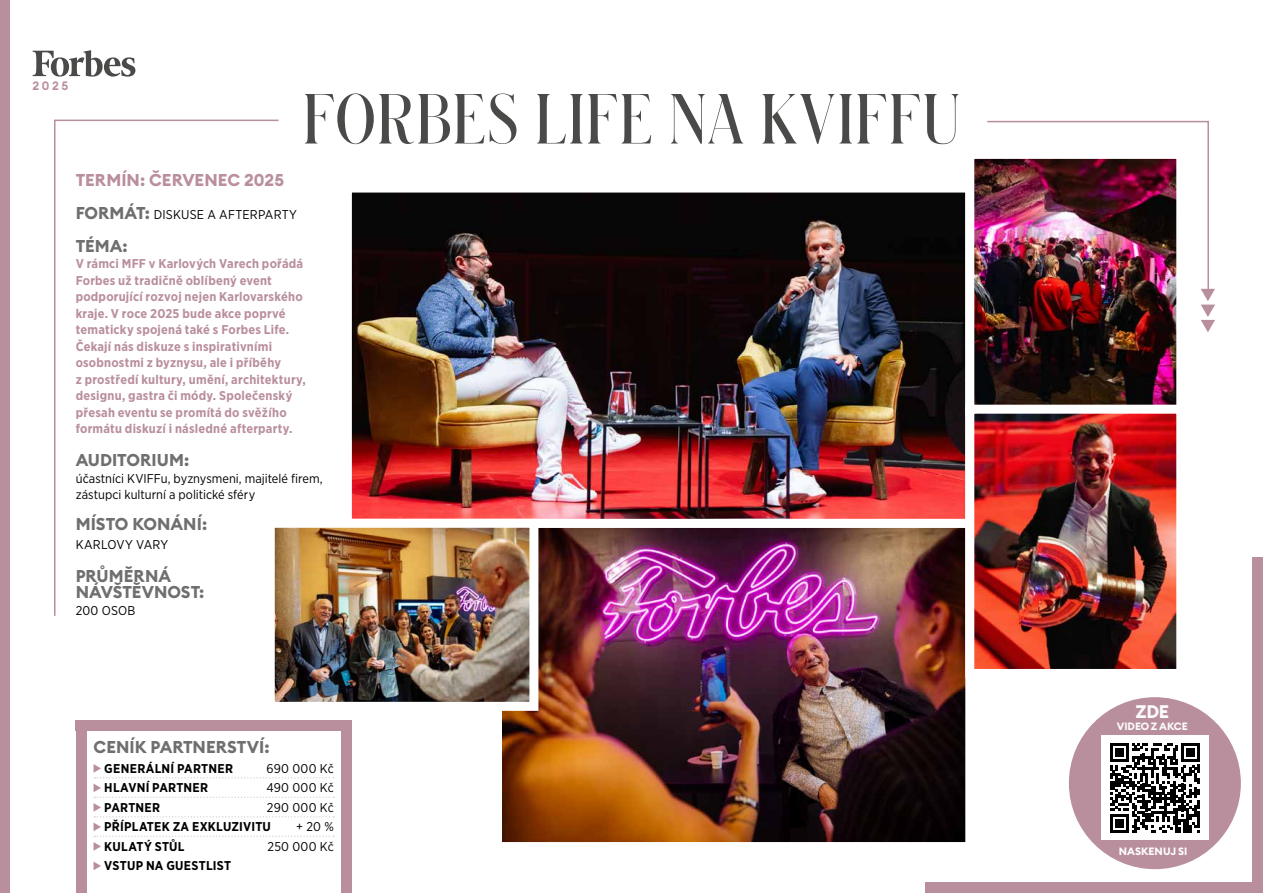
<style>
.page{position:relative;width:1263px;height:893px;background:#fff}
.page>*{position:absolute;margin:0;border:0;box-sizing:border-box;transform-origin:0 0}
.t1{font:600 66px "Schnyder Cond L";letter-spacing:.045em;color:#4a4a49}
.t2{font:700 18px "Euclid Circular B";color:#fbfbfb}
.t3{font:700 16.95px/16.5px "Euclid Circular B";color:#706f6f}
.t4{font:700 16.95px "Euclid Circular B";letter-spacing:.005em;color:#b98e9d}
.t5{font:700 12.75px/16.5px "Gotham Narrow";letter-spacing:.015em;color:#b98e9d}
.t6{font:12.75px/16.5px "Gotham Narrow";letter-spacing:.005em;color:#000}
.t7{font:700 12.75px "Gotham Narrow";letter-spacing:.02em;color:#000}
.t8{font:600 12px "Euclid Circular B";color:#b98e9d}
.t9{font:700 10.5px "Euclid Circular B";letter-spacing:-.01em;color:#fbfbfb}
.t10{font:700 10.5px "Euclid Circular B";color:#fff}
.s1{font-family:"Euclid Circular B";font-weight:700;font-size:16.95px;color:#706f6f}
</style>
<div class="page">
<svg style="left:33px;top:50px;width:102px;height:27px"></svg>
<div style="left:1068px;top:696px;width:173px;height:174px;background:#b98e9d;border-radius:50%"></div>
<div style="left:1101px;top:736px;width:107px;height:104px;background:#fff"></div>
<div style="left:0;top:0;width:9px;height:893px;background:#b98e9d"></div>
<div style="left:1252px;top:557px;width:11px;height:336px;background:#b98e9d"></div>
<div style="left:926px;top:882px;width:337px;height:11px;background:#b98e9d"></div>
<img style="left:502px;top:532px;width:464px;height:311px">
<img style="left:351px;top:192px;width:610px;height:340px">
<img style="left:274px;top:514px;width:269px;height:201px">
<img style="left:961px;top:158px;width:216px;height:242px">
<svg style="left:1110px;top:743px;width:90px;height:90px"></svg>
<svg style="left:54px;top:119px;width:226px;height:498px"></svg>
<img style="left:986px;top:120px;width:229px;height:212px">
<div style="left:76px;top:722px;width:10px;height:171px;background:#b98e9d"></div>
<div style="left:76px;top:720px;width:276px;height:10px;background:#b98e9d"></div>
<div style="left:341px;top:722px;width:11px;height:171px;background:#b98e9d"></div>
<svg style="left:94px;top:764px;width:240px;height:14px"></svg>
<svg style="left:94px;top:784px;width:240px;height:33px"></svg>
<svg style="left:94px;top:823px;width:240px;height:28px"></svg>
<svg style="left:94px;top:862px;width:7px;height:8px"></svg>
<img style="left:961px;top:400px;width:216px;height:282px">
<p class="t8" style="left:33px;top:78px;width:37px">2025</p>
<h1 class="t1" style="left:304px;top:75px;width:657px">FORBES LIFE NA KVIFFU</h1>
<h3 class="t4" style="left:76px;top:169px;width:210px">TERMÍN: ČERVENEC 2025</h3>
<p class="t6" style="left:76px;top:206px;width:223px"><span class="s1">FORMÁT:</span> DISKUSE A AFTERPARTY</p>
<h3 class="t3" style="left:76px;top:238px;width:54px">TÉMA:</h3>
<p class="t5" style="left:76px;top:255px;width:232px">V rámci MFF v Karlových Varech pořádá Forbes už tradičně oblíbený event podporující rozvoj nejen Karlovarského kraje. V roce 2025 bude akce poprvé tematicky spojená také s Forbes Life.<br>Čekají nás diskuze s inspirativními osobnostmi z byznysu, ale i příběhy<br>z prostředí kultury, umění, architektury, designu, gastra či módy. Společenský přesah eventu se promítá do svěžího formátu diskuzí i následné afterparty.</p>
<h3 class="t3" style="left:76px;top:452px;width:115px">AUDITORIUM:</h3>
<p class="t6" style="left:76px;top:470px;width:248px">účastníci KVIFFu, byznysmeni, majitelé firem, zástupci kulturní a politické sféry</p>
<h3 class="t3" style="left:76px;top:516px;width:133px">MÍSTO KONÁNÍ:</h3>
<p class="t6" style="left:76px;top:536px;width:94px">KARLOVY VARY</p>
<h3 class="t3" style="left:76px;top:568px;width:130px">PRŮMĚRNÁ<br>NÁVŠTĚVNOST:</h3>
<p class="t6" style="left:76px;top:602px;width:61px">200 OSOB</p>
<h3 class="t3" style="left:94px;top:739px;width:178px">CENÍK PARTNERSTVÍ:</h3>
<p class="t7" style="left:104px;top:760px;width:130px">GENERÁLNÍ PARTNER</p>
<p class="t6" style="left:267px;top:760px;width:69px">690 000 Kč</p>
<p class="t7" style="left:104px;top:779px;width:105px">HLAVNÍ PARTNER</p>
<p class="t6" style="left:266px;top:779px;width:69px">490 000 Kč</p>
<p class="t7" style="left:104px;top:799px;width:57px">PARTNER</p>
<p class="t6" style="left:267px;top:799px;width:68px">290 000 Kč</p>
<p class="t7" style="left:104px;top:818px;width:168px">PŘÍPLATEK ZA EXKLUZIVITU</p>
<p class="t6" style="left:296px;top:818px;width:39px">+ 20 %</p>
<p class="t7" style="left:104px;top:838px;width:82px">KULATÝ STŮL</p>
<p class="t6" style="left:267px;top:838px;width:68px">250 000 Kč</p>
<p class="t7" style="left:104px;top:857px;width:128px">VSTUP NA GUESTLIST</p>
<h2 class="t2" style="left:1136px;top:700px;width:35px">ZDE</h2>
<p class="t9" style="left:1117px;top:719px;width:72px">VIDEO Z AKCE</p>
<p class="t10" style="left:1119px;top:844px;width:70px">NASKENUJ SI</p>
</div>
